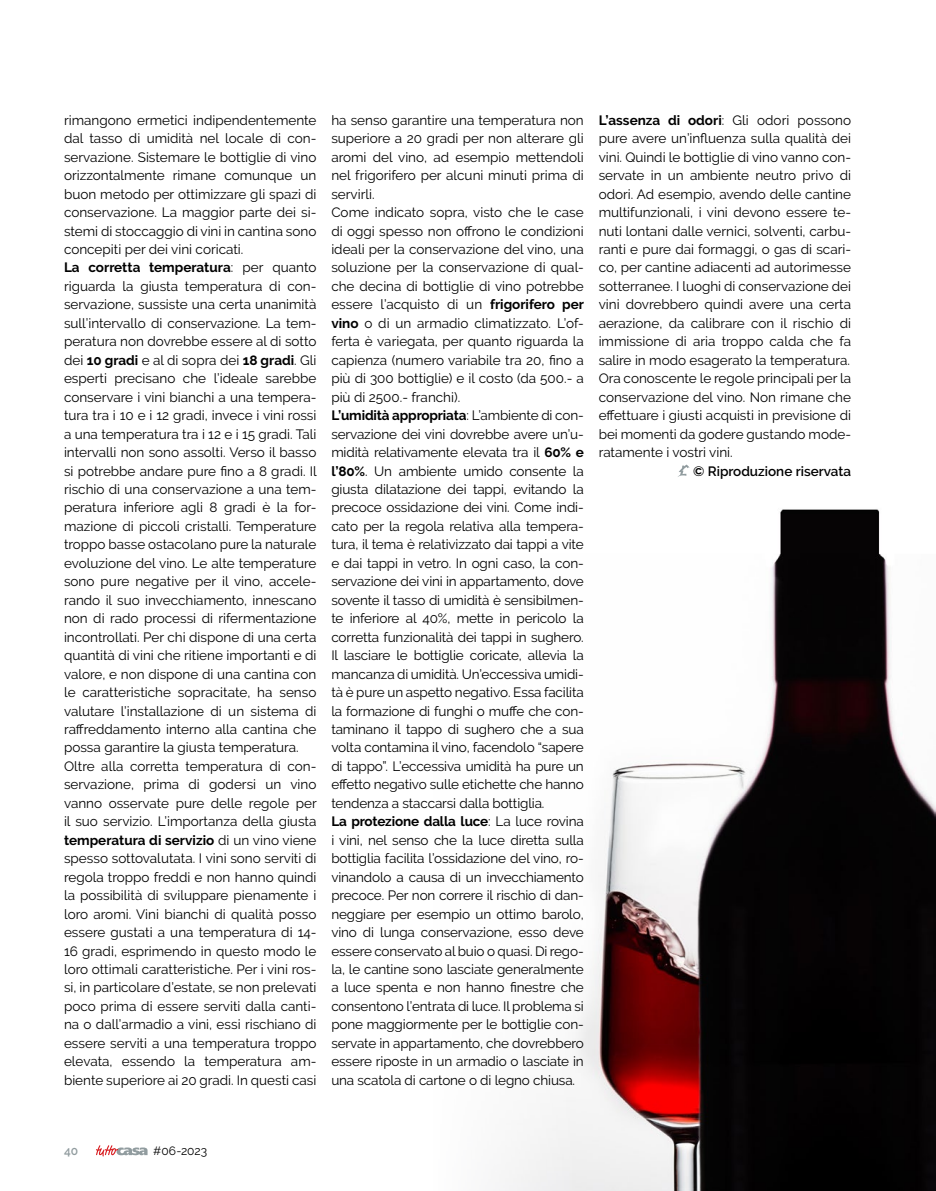
<style>
.page{position:relative;width:936px;height:1191px;background:#fff}
.page>*{position:absolute;margin:0;border:0;box-sizing:border-box;transform-origin:0 0}
.t1{font:13.5px/18.5px "Raleway";color:#000}
.t2{font:600 13.5px "Raleway";color:#000}
.t3{font:12px "Raleway";letter-spacing:-.005em;color:#000}
.t4{font:600 12px "Raleway";color:#919c9f}
.s1{font-weight:700}
</style>
<div class="page">
<svg style="left:96px;top:1145px;width:51px;height:11px"></svg>
<img style="left:499px;top:509px;width:436px;height:682px">
<svg style="left:678px;top:464px;width:11px;height:13px"></svg>
<p class="t1" style="left:64px;top:111px;width:254px">rimangono ermetici indipendentemente dal tasso di umidità nel locale di con&shy;servazione. Sistemare le bottiglie di vino orizzontalmente rimane comunque un buon metodo per ottimizzare gli spazi di conservazione. La maggior parte dei si&shy;stemi di stoccaggio di vini in cantina sono concepiti per dei vini coricati.<br><span class="s1">La corretta temperatura</span>: per quanto riguarda la giusta temperatura di con&shy;servazione, sussiste una certa unanimità sull’intervallo di conservazione. La tem&shy;peratura non dovrebbe essere al di sotto dei <span class="s1">10 gradi</span> e al di sopra dei <span class="s1">18 gradi</span>. Gli esperti precisano che l’ideale sarebbe conservare i vini bianchi a una tempera&shy;tura tra i 10 e i 12 gradi, invece i vini rossi a una temperatura tra i 12 e i 15 gradi. Tali intervalli non sono assolti. Verso il basso si potrebbe andare pure fino a 8 gradi. Il rischio di una conservazione a una tem&shy;peratura inferiore agli 8 gradi è la for&shy;mazione di piccoli cristalli. Temperature troppo basse ostacolano pure la naturale evoluzione del vino. Le alte temperature sono pure negative per il vino, accele&shy;rando il suo invecchiamento, innescano non di rado processi di rifermentazione incontrollati. Per chi dispone di una certa quantità di vini che ritiene importanti e di valore, e non dispone di una cantina con le caratteristiche sopracitate, ha senso valutare l’installazione di un sistema di raffreddamento interno alla cantina che possa garantire la giusta temperatura.<br>Oltre alla corretta temperatura di con&shy;servazione, prima di godersi un vino vanno osservate pure delle regole per il suo servizio. L’importanza della giusta <span class="s1">temperatura di servizio</span> di un vino viene spesso sottovalutata. I vini sono serviti di regola troppo freddi e non hanno quindi la possibilità di sviluppare pienamente i loro aromi. Vini bianchi di qualità posso essere gustati a una temperatura di 14- 16 gradi, esprimendo in questo modo le loro ottimali caratteristiche. Per i vini ros&shy;si, in particolare d’estate, se non prelevati poco prima di essere serviti dalla canti&shy;na o dall’armadio a vini, essi rischiano di essere serviti a una temperatura troppo elevata, essendo la temperatura am&shy;biente superiore ai 20 gradi. In questi casi</p>
<p class="t1" style="left:331px;top:111px;width:254px">ha senso garantire una temperatura non superiore a 20 gradi per non alterare gli aromi del vino, ad esempio mettendoli nel frigorifero per alcuni minuti prima di servirli.<br>Come indicato sopra, visto che le case di oggi spesso non offrono le condizioni ideali per la conservazione del vino, una soluzione per la conservazione di qual&shy;che decina di bottiglie di vino potrebbe essere l’acquisto di un <span class="s1">frigorifero per vino</span> o di un armadio climatizzato. L’of&shy;ferta è variegata, per quanto riguarda la capienza (numero variabile tra 20, fino a più di 300 bottiglie) e il costo (da 500.- a più di 2500.- franchi).<br><span class="s1">L’umidità appropriata</span>: L’ambiente di con&shy;servazione dei vini dovrebbe avere un’u&shy;midità relativamente elevata tra il <span class="s1">60% e l’80%</span>. Un ambiente umido consente la giusta dilatazione dei tappi, evitando la precoce ossidazione dei vini. Come indi&shy;cato per la regola relativa alla tempera&shy;tura, il tema è relativizzato dai tappi a vite e dai tappi in vetro. In ogni caso, la con&shy;servazione dei vini in appartamento, dove sovente il tasso di umidità è sensibilmen&shy;te inferiore al 40%, mette in pericolo la corretta funzionalità dei tappi in sughero.<br>Il lasciare le bottiglie coricate, allevia la mancanza di umidità. Un’eccessiva umidi&shy;tà è pure un aspetto negativo. Essa facilita la formazione di funghi o muffe che con&shy;taminano il tappo di sughero che a sua volta contamina il vino, facendolo “sapere di tappo”. L’eccessiva umidità ha pure un effetto negativo sulle etichette che hanno tendenza a staccarsi dalla bottiglia.<br><span class="s1">La protezione dalla luce</span>: La luce rovina i vini, nel senso che la luce diretta sulla bottiglia facilita l’ossidazione del vino, ro&shy;vinandolo a causa di un invecchiamento precoce. Per non correre il rischio di dan&shy;neggiare per esempio un ottimo barolo, vino di lunga conservazione, esso deve essere conservato al buio o quasi. Di rego&shy;la, le cantine sono lasciate generalmente a luce spenta e non hanno finestre che consentono l’entrata di luce. Il problema si pone maggiormente per le bottiglie con&shy;servate in appartamento, che dovrebbero essere riposte in un armadio o lasciate in una scatola di cartone o di legno chiusa.</p>
<p class="t1" style="left:598px;top:111px;width:254px;text-align:justify"><span class="s1">L’assenza di odori</span>: Gli odori possono pure avere un’influenza sulla qualità dei vini. Quindi le bottiglie di vino vanno con&shy;servate in un ambiente neutro privo di odori. Ad esempio, avendo delle cantine multifunzionali, i vini devono essere te&shy;nuti lontani dalle vernici, solventi, carbu&shy;ranti e pure dai formaggi, o gas di scari&shy;co, per cantine adiacenti ad autorimesse sotterranee. I luoghi di conservazione dei vini dovrebbero quindi avere una certa aerazione, da calibrare con il rischio di immissione di aria troppo calda che fa salire in modo esagerato la temperatura.<br>Ora conoscente le regole principali per la conservazione del vino. Non rimane che effettuare i giusti acquisti in previsione di bei momenti da godere gustando mode&shy;ratamente i vostri vini.</p>
<p class="t2" style="left:693px;top:463px;width:159px">© Riproduzione riservata</p>
<p class="t4" style="left:64px;top:1143px;width:16px">40</p>
<p class="t3" style="left:153px;top:1143px;width:55px">#06-2023</p>
</div>
